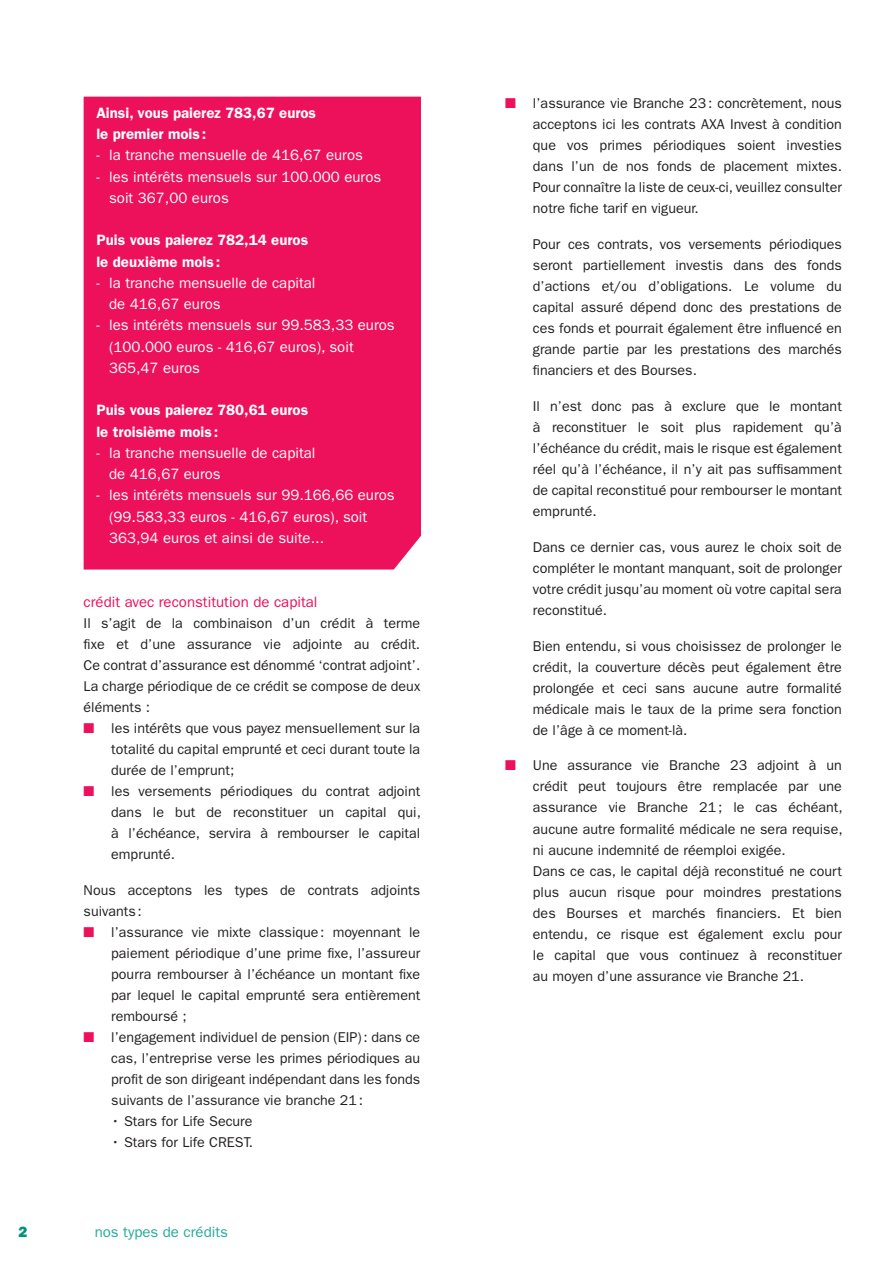
<style>
.page{position:relative;width:893px;height:1263px;background:#fff}
.page>*{position:absolute;margin:0;border:0;box-sizing:border-box;transform-origin:0 0}
.t1{font:15px/21.3px "Franklin Gothic";color:#fff}
.t2{font:600 15px/21.3px "Franklin Gothic";color:#fff}
.t3{font:15px "Franklin Gothic";color:#ed105b}
.t4{font:15px "Franklin Gothic";color:#23aa9a}
.t5{font:800 15px "Franklin Gothic";color:#00927b}
.t6{font:14.25px/21px "Franklin Gothic";color:#231f20;text-align:justify}
.s1{color:#ed105b}
</style>
<div class="page">
<div style="left:84px;top:97px;width:337px;height:472px;background:#ed105b"></div>
<p class="t2" style="left:96px;top:102px;width:221px">Ainsi, vous paierez 783,67 euros le premier mois:</p>
<p class="t1" style="left:96px;top:145px;width:268px">- la tranche mensuelle de 416,67 euros</p>
<p class="t1" style="left:109px;top:166px;width:274px;text-indent:-13px">- les intérêts mensuels sur 100.000 euros soit 367,00 euros</p>
<p class="t2" style="left:96px;top:230px;width:213px">Puis vous paierez 782,14 euros le deuxième mois :</p>
<p class="t1" style="left:109px;top:272px;width:208px;text-indent:-13px">- la tranche mensuelle de capital de 416,67 euros</p>
<p class="t1" style="left:109px;top:315px;width:287px;text-indent:-13px">- les intérêts mensuels sur 99.583,33 euros (100.000 euros - 416,67 euros), soit<br>365,47 euros</p>
<p class="t2" style="left:96px;top:400px;width:213px">Puis vous paierez 780,61 euros le troisième mois:</p>
<p class="t1" style="left:109px;top:442px;width:208px;text-indent:-13px">- la tranche mensuelle de capital de 416,67 euros</p>
<p class="t1" style="left:109px;top:485px;width:287px;text-indent:-13px">- les intérêts mensuels sur 99.166,66 euros (99.583,33 euros - 416,67 euros), soit<br>363,94 euros et ainsi de suite...</p>
<p class="t3" style="left:84px;top:593px;width:235px">crédit avec reconstitution de capital</p>
<p class="t6" style="left:84px;top:613px;width:338px">Il s’agit de la combinaison d’un crédit à terme fixe et d’une assurance vie adjointe au crédit.<br>Ce contrat d’assurance est dénommé ‘contrat adjoint’.<br>La charge périodique de ce crédit se compose de deux éléments :</p>
<p class="t6" style="left:111px;top:718px;width:310px;text-indent:-28px"><span class="s1">■</span> les intérêts que vous payez mensuellement sur la totalité du capital emprunté et ceci durant toute la durée de l’emprunt;</p>
<p class="t6" style="left:111px;top:781px;width:311px;text-indent:-28px"><span class="s1">■</span> les versements périodiques du contrat adjoint dans le but de reconstituer un capital qui, à l’échéance, servira à rembourser le capital emprunté.</p>
<p class="t6" style="left:84px;top:879px;width:338px">Nous acceptons les types de contrats adjoints suivants:</p>
<p class="t6" style="left:111px;top:921px;width:310px;text-indent:-28px"><span class="s1">■</span> l’assurance vie mixte classique: moyennant le paiement périodique d’une prime fixe, l’assureur pourra rembourser à l’échéance un montant fixe par lequel le capital emprunté sera entièrement remboursé ;</p>
<p class="t6" style="left:111px;top:1026px;width:311px;text-indent:-28px"><span class="s1">■</span> l’engagement individuel de pension (EIP): dans ce cas, l’entreprise verse les primes périodiques au profit de son dirigeant indépendant dans les fonds suivants de l’assurance vie branche 21:</p>
<p class="t6" style="left:111px;top:1111px;width:143px">• Stars for Life Secure</p>
<p class="t6" style="left:111px;top:1132px;width:143px">• Stars for Life CREST.</p>
<p class="t5" style="left:19px;top:1223px;width:10px">2</p>
<p class="t4" style="left:95px;top:1223px;width:135px">nos types de crédits</p>
<p class="t6" style="left:533px;top:93px;width:311px;text-indent:-28px"><span class="s1">■</span> l’assurance vie Branche 23: concrètement, nous acceptons ici les contrats AXA Invest à condition que vos primes périodiques soient investies dans l’un de nos fonds de placement mixtes.<br>Pour connaître la liste de ceux-ci, veuillez consulter notre fiche tarif en vigueur.</p>
<p class="t6" style="left:533px;top:234px;width:311px">Pour ces contrats, vos versements périodiques seront partiellement investis dans des fonds d’actions et/ou d’obligations. Le volume du capital assuré dépend donc des prestations de ces fonds et pourrait également être influencé en grande partie par les prestations des marchés financiers et des Bourses.</p>
<p class="t6" style="left:533px;top:395px;width:310px">Il n’est donc pas à exclure que le montant à reconstituer le soit plus rapidement qu’à l’échéance du crédit, mais le risque est également réel qu’à l’échéance, il n’y ait pas suffisamment de capital reconstitué pour rembourser le montant emprunté.</p>
<p class="t6" style="left:533px;top:536px;width:310px">Dans ce dernier cas, vous aurez le choix soit de compléter le montant manquant, soit de prolonger votre crédit jusqu’au moment où votre capital sera reconstitué.</p>
<p class="t6" style="left:533px;top:635px;width:310px">Bien entendu, si vous choisissez de prolonger le crédit, la couverture décès peut également être prolongée et ceci sans aucune autre formalité médicale mais le taux de la prime sera fonction de l’âge à ce moment-là.</p>
<p class="t6" style="left:533px;top:755px;width:311px;text-align:left;text-indent:-28px"><span class="s1">■</span> Une assurance vie Branche 23 adjoint à un crédit peut toujours être remplacée par une assurance vie Branche 21; le cas échéant, aucune autre formalité médicale ne sera requise, ni aucune indemnité de réemploi exigée.<br>Dans ce cas, le capital déjà reconstitué ne court plus aucun risque pour moindres prestations des Bourses et marchés financiers. Et bien entendu, ce risque est également exclu pour le capital que vous continuez à reconstituer au moyen d’une assurance vie Branche 21.</p>
</div>
